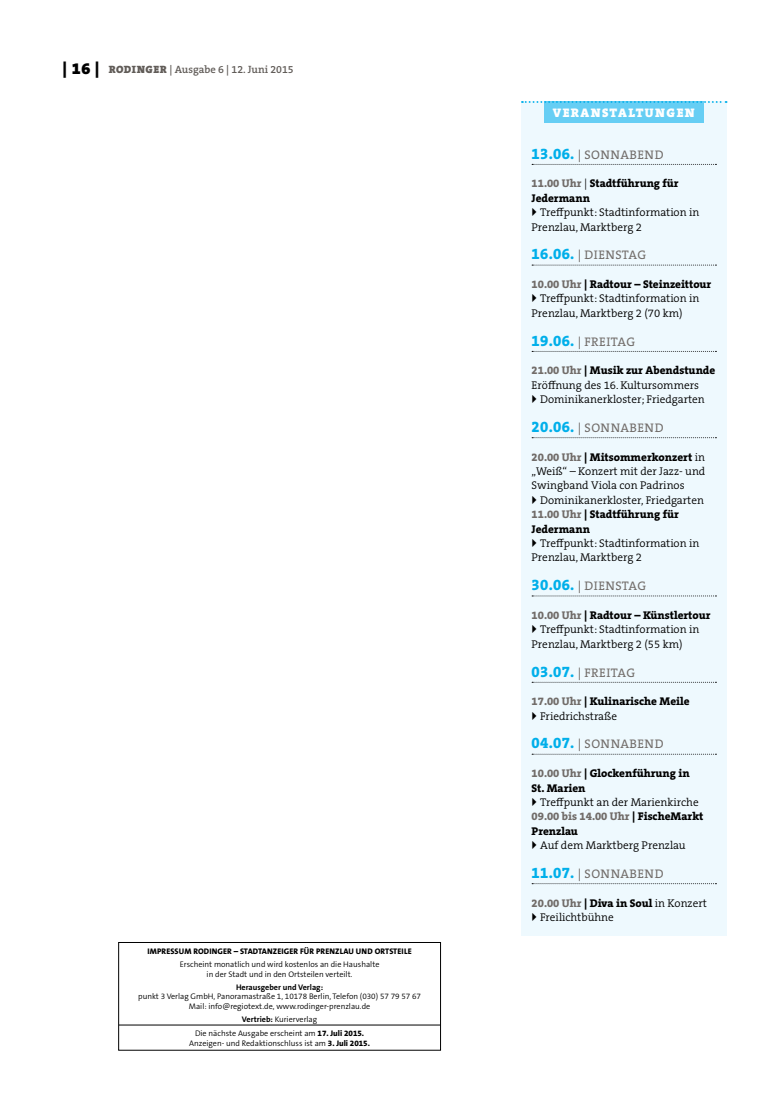
<style>
.page{position:relative;width:762px;height:1117px;background:#fff}
.page>*{position:absolute;margin:0;border:0;box-sizing:border-box;transform-origin:0 0}
.t1{font:12.5px "The Serif B W5 Plain";letter-spacing:.035em;color:#716c69}
.t2{font:900 12.5px "The Serif B W9";letter-spacing:.115em;color:#fff}
.t3{font:300 11.25px/14.4px "The Serif B W4";color:#000}
.t4{font:800 11.25px/14.4px "The Serif B W8";color:#000}
.t5{font:600 10.62px "The Serif B W6";color:#615c58}
.t6{font:300 8.12px/9.4px "The Sans B W4";color:#000;text-align:center}
.t7{font:800 8.12px "The Sans B W8";letter-spacing:.015em;color:#000}
.t8{font:700 8.12px "The Sans B W7";color:#000}
.s1{font-family:"The Serif B W9";font-weight:900;font-size:16.25px;color:#000}
.s2{font-family:"The Serif B W9";font-weight:900}
.s3{font-family:"The Sans B W7";font-weight:700}
.s4{font-family:"The Sans B W8";font-weight:800}
.s5{font-family:"The Serif B W8";font-weight:800;font-size:15px;color:#00afea}
.s6{color:#716c69}
.s7{font-family:"The Serif B W4";font-weight:300}
</style>
<div class="page">
<div style="left:521px;top:101px;width:205px;height:834px;background:#eef9fe"></div>
<div style="left:544px;top:101px;width:159px;height:21px;background:#66cef4"></div>
<svg style="left:522px;top:101px;width:204px;height:2px"></svg>
<svg style="left:532px;top:164px;width:184px;height:1px"></svg>
<svg style="left:532px;top:264px;width:184px;height:1px"></svg>
<svg style="left:532px;top:351px;width:184px;height:1px"></svg>
<svg style="left:532px;top:437px;width:184px;height:1px"></svg>
<svg style="left:532px;top:595px;width:184px;height:1px"></svg>
<svg style="left:532px;top:681px;width:184px;height:1px"></svg>
<svg style="left:532px;top:753px;width:184px;height:1px"></svg>
<svg style="left:532px;top:883px;width:184px;height:1px"></svg>
<hr style="left:119px;top:1024px;width:321px;height:1px;background:#000">
<div style="left:118px;top:941px;width:323px;height:109px;border:1px solid #000"></div>
<p class="t5" style="left:63px;top:63px;width:233px"><span class="s1">| 16 |</span> <span class="s2">RODINGER</span> | Ausgabe 6 | 12. Juni 2015</p>
<p class="t7" style="left:147px;top:946px;width:266px">IMPRESSUM RODINGER – STADTANZEIGER FÜR PRENZLAU UND ORTSTEILE</p>
<p class="t6" style="left:180px;top:959px;width:201px">Erscheint monatlich und wird kostenlos an die Haushalte in der Stadt und in den Ortsteilen verteilt.</p>
<p class="t8" style="left:236px;top:981px;width:89px">Herausgeber und Verlag:</p>
<p class="t6" style="left:138px;top:991px;width:284px">punkt 3 Verlag GmbH, Panoramastraße 1, 10178 Berlin, Telefon (030) 57 79 57 67<br>Mail: info@regiotext.de, www.rodinger-prenzlau.de</p>
<p class="t6" style="left:195px;top:1011px;width:171px;line-height:14.4px"><span class="s3">Vertrieb:</span> Kurierverlag<br>Die nächste Ausgabe erscheint am <span class="s4">17. Juli 2015.</span></p>
<p class="t6" style="left:189px;top:1037px;width:182px">Anzeigen- und Redaktionschluss ist am <span class="s4">3. Juli 2015.</span></p>
<p class="t2" style="left:553px;top:104px;width:143px">VERANSTALTUNGEN</p>
<p class="t1" style="left:531px;top:146px;width:133px"><span class="s5">13.06.</span> | SONNABEND</p>
<p class="t4" style="left:531px;top:176px;width:149px"><span class="s6">11.00 Uhr</span> <span class="s7">|</span> Stadtführung für<br>Jedermann</p>
<p class="t3" style="left:531px;top:205px;width:169px;text-indent:8px">Treffpunkt: Stadtinformation in<br>Prenzlau, Marktberg 2</p>
<p class="t1" style="left:531px;top:247px;width:116px"><span class="s5">16.06.</span> | DIENSTAG</p>
<p class="t4" style="left:531px;top:277px;width:181px"><span class="s6">10.00 Uhr</span> | Radtour – Steinzeittour</p>
<p class="t3" style="left:531px;top:291px;width:169px;text-indent:8px">Treffpunkt: Stadtinformation in<br>Prenzlau, Marktberg 2 (70 km)</p>
<p class="t1" style="left:531px;top:333px;width:105px"><span class="s5">19.06.</span> | FREITAG</p>
<p class="t4" style="left:531px;top:363px;width:185px"><span class="s6">21.00 Uhr</span> | Musik zur Abendstunde</p>
<p class="t3" style="left:540px;top:378px;width:166px;text-indent:-8px">Eröffnung des 16. Kultursommers<br>Dominikanerkloster; Friedgarten</p>
<p class="t1" style="left:531px;top:419px;width:133px"><span class="s5">20.06.</span> | SONNABEND</p>
<p class="t4" style="left:531px;top:449px;width:175px"><span class="s6">20.00 Uhr</span> | Mitsommerkonzert <span class="s7">in</span></p>
<p class="t3" style="left:531px;top:464px;width:175px">„Weiß“ – Konzert mit der Jazz- und<br>Swingband Viola con Padrinos</p>
<p class="t3" style="left:540px;top:493px;width:165px">Dominikanerkloster, Friedgarten</p>
<p class="t4" style="left:531px;top:507px;width:149px"><span class="s6">11.00 Uhr</span> | Stadtführung für<br>Jedermann</p>
<p class="t3" style="left:531px;top:536px;width:169px;text-indent:8px">Treffpunkt: Stadtinformation in<br>Prenzlau, Marktberg 2</p>
<p class="t1" style="left:531px;top:577px;width:116px"><span class="s5">30.06.</span> | DIENSTAG</p>
<p class="t4" style="left:531px;top:607px;width:180px"><span class="s6">10.00 Uhr</span> | Radtour – Künstlertour</p>
<p class="t3" style="left:531px;top:622px;width:169px;text-indent:8px">Treffpunkt: Stadtinformation in<br>Prenzlau, Marktberg 2 (55 km)</p>
<p class="t1" style="left:531px;top:664px;width:105px"><span class="s5">03.07.</span> | FREITAG</p>
<p class="t4" style="left:531px;top:694px;width:160px"><span class="s6">17.00 Uhr</span> | Kulinarische Meile</p>
<p class="t3" style="left:540px;top:708px;width:79px">Friedrichstraße</p>
<p class="t1" style="left:531px;top:736px;width:133px"><span class="s5">04.07.</span> | SONNABEND</p>
<p class="t4" style="left:531px;top:766px;width:160px"><span class="s6">10.00 Uhr</span> | Glockenführung in<br>St. Marien</p>
<p class="t3" style="left:540px;top:794px;width:160px">Treffpunkt an der Marienkirche</p>
<p class="t4" style="left:531px;top:809px;width:173px"><span class="s6">09.00 bis 14.00 Uhr</span> | FischeMarkt<br>Prenzlau</p>
<p class="t3" style="left:540px;top:838px;width:147px">Auf dem Marktberg Prenzlau</p>
<p class="t1" style="left:531px;top:865px;width:133px"><span class="s5">11.07.</span> | SONNABEND</p>
<p class="t4" style="left:531px;top:895px;width:177px"><span class="s6">20.00 Uhr</span> | Diva in Soul <span class="s7">in Konzert</span></p>
<p class="t3" style="left:540px;top:909px;width:75px">Freilichtbühne</p>
</div>
